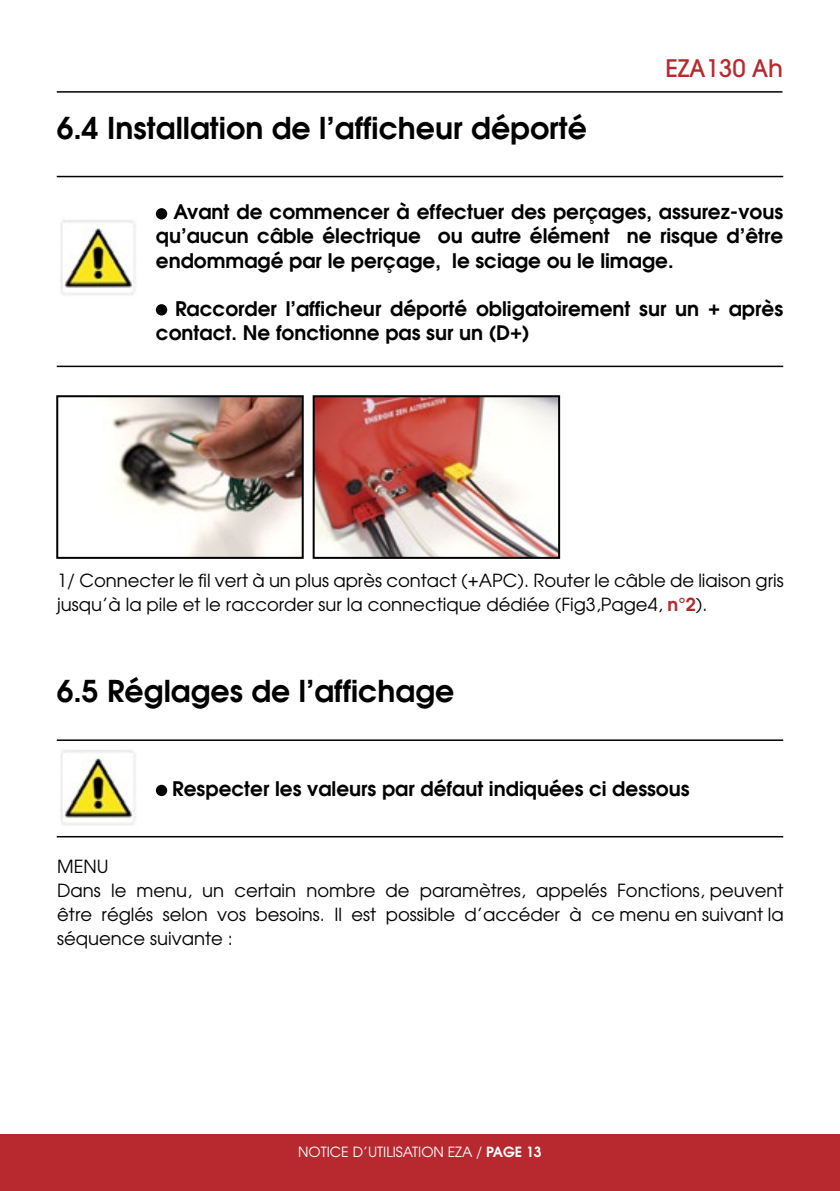
<style>
.page{position:relative;width:840px;height:1191px;background:#fff}
.page>*{position:absolute;margin:0;border:0;box-sizing:border-box;transform-origin:0 0}
.t1{font:600 30px "Avant Garde";color:#000}
.t2{font:500 24px "Avant Garde";color:#b7292f}
.t3{font:600 20px/24px "Avant Garde";color:#000;text-align:justify}
.t4{font:18px/24px "Avant Garde";color:#000}
.t5{font:14px "Avant Garde";color:#fff}
.s1{font-weight:600;color:#b7292f}
.s2{font-weight:600}
</style>
<div class="page">
<div style="left:0;top:1134px;width:839px;height:57px;background:#b7292f"></div>
<hr style="left:57px;top:91px;width:725px;height:2px;background:#000">
<hr style="left:57px;top:176px;width:725px;height:1px;background:#000">
<hr style="left:57px;top:739px;width:725px;height:2px;background:#000">
<hr style="left:57px;top:365px;width:725px;height:2px;background:#000">
<hr style="left:57px;top:836px;width:725px;height:1px;background:#000">
<div style="left:156px;top:208px;width:11px;height:11px;background:#000;border-radius:50%"></div>
<div style="left:156px;top:304px;width:11px;height:11px;background:#000;border-radius:50%"></div>
<div style="left:156px;top:784px;width:11px;height:12px;background:#000;border-radius:50%"></div>
<img style="left:60px;top:220px;width:76px;height:75px">
<img style="left:60px;top:750px;width:76px;height:75px">
<img style="left:98px;top:398px;width:202px;height:158px">
<div style="left:56px;top:395px;width:247px;height:164px;border:2px solid #000"></div>
<img style="left:315px;top:398px;width:242px;height:158px">
<div style="left:312px;top:395px;width:248px;height:164px;border:2px solid #000"></div>
<h1 class="t1" style="left:57px;top:108px;width:531px">6.4 Installation de l’afficheur déporté</h1>
<h2 class="t2" style="left:665px;top:53px;width:119px">EZA130 Ah</h2>
<p class="t3" style="left:156px;top:200px;width:628px;text-indent:18px">Avant de commencer à effectuer des perçages, assurez-vous qu’aucun câble électrique ou autre élément ne risque d’être endommagé par le perçage, le sciage ou le limage.</p>
<p class="t3" style="left:156px;top:296px;width:628px;text-indent:19px">Raccorder l’afficheur déporté obligatoirement sur un + après contact. Ne fonctionne pas sur un (D+)</p>
<p class="t4" style="left:57px;top:568px;width:727px">1/ Connecter le fil vert à un plus après contact (+APC). Router le câble de liaison gris jusqu’à la pile et le raccorder sur la connectique dédiée (Fig3,Page4, <span class="s1">n°2</span>).</p>
<h1 class="t1" style="left:57px;top:671px;width:399px">6.5 Réglages de l’affichage</h1>
<p class="t3" style="left:172px;top:776px;width:518px">Respecter les valeurs par défaut indiquées ci dessous</p>
<p class="t4" style="left:57px;top:853px;width:727px">MENU<br>Dans le menu, un certain nombre de paramètres, appelés Fonctions, peuvent être réglés selon vos besoins. Il est possible d’accéder à ce menu en suivant la séquence suivante :</p>
<p class="t5" style="left:298px;top:1143px;width:245px">NOTICE D’UTILISATION EZA / <span class="s2">PAGE 13</span></p>
</div>
